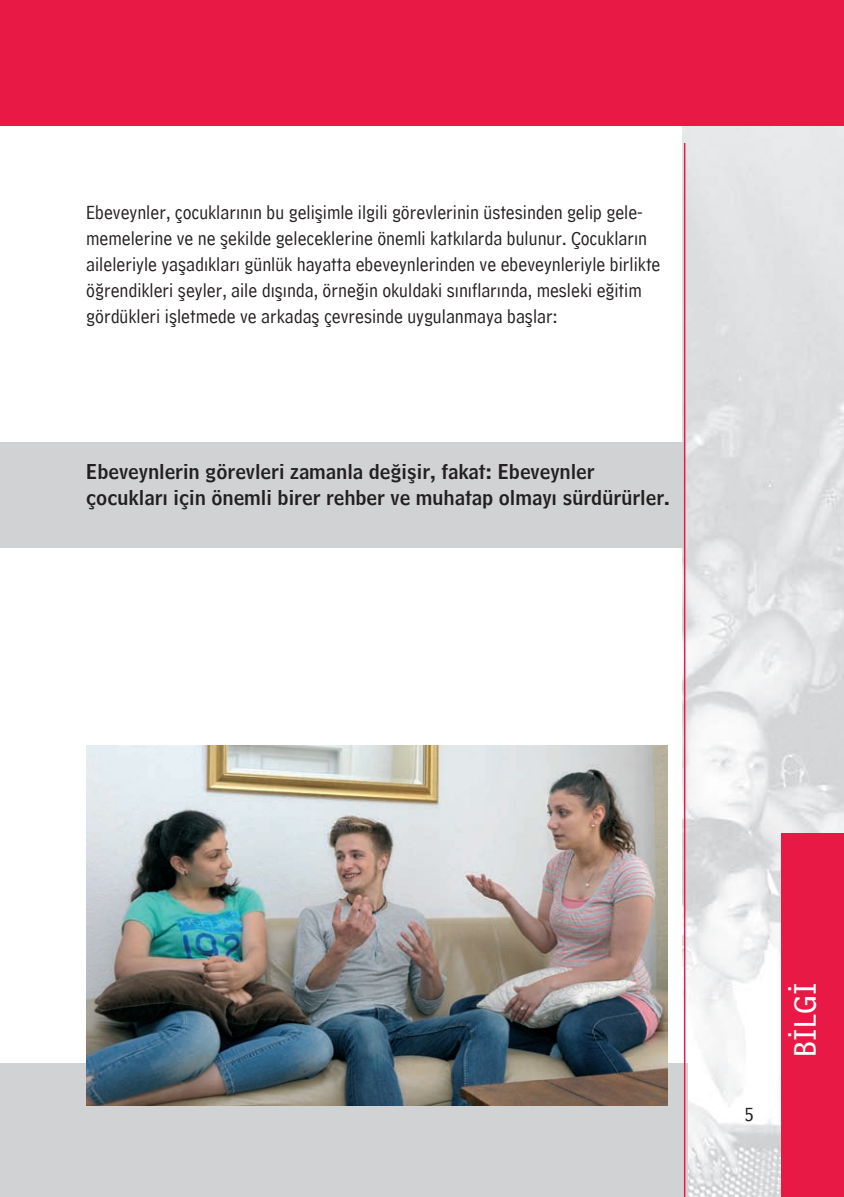
<style>
.page{position:relative;width:844px;height:1197px;background:#fff}
.page>*{position:absolute;margin:0;border:0;box-sizing:border-box;transform-origin:0 0}
.t1{font:32px "HM Text";color:#fff}
.t2{font:20px/26px "HM Comment";color:#231f20}
.t3{font:20px/26px "HM Headline";color:#231f20}
</style>
<div class="page">
<img style="left:682px;top:126px;width:161px;height:1071px">
<div style="left:0;top:441px;width:684px;height:106px;background:#d1d2d4"></div>
<div style="left:0;top:1064px;width:687px;height:133px;background:#d1d2d4"></div>
<hr style="left:683px;top:143px;width:2px;height:1054px;background:#e91946">
<div style="left:0;top:0;width:843px;height:126px;background:#e91946"></div>
<div style="left:781px;top:833px;width:62px;height:364px;background:#e91946"></div>
<img style="left:86px;top:746px;width:581px;height:359px">
<p class="t2" style="left:86px;top:195px;width:575px">Ebeveynler, çocuklarının bu gelişimle ilgili görevlerinin üstesinden gelip gele&shy;memelerine ve ne şekilde geleceklerine önemli katkılarda bulunur. Çocukların aileleriyle yaşadıkları günlük hayatta ebeveynlerinden ve ebeveynleriyle birlikte öğrendikleri şeyler, aile dışında, örneğin okuldaki sınıflarında, mesleki eğitim gördükleri işletmede ve arkadaş çevresinde uygulanmaya başlar:</p>
<p class="t3" style="left:86px;top:455px;width:584px">Ebeveynlerin görevleri zamanla değişir, fakat: Ebeveynler çocukları için önemli birer rehber ve muhatap olmayı sürdürürler.</p>
<p class="t2" style="left:744px;top:1097px;width:10px">5</p>
<h1 class="t1" style="left:776px;top:1056px;width:76px;rotate:-90deg">BİLGİ</h1>
</div>
